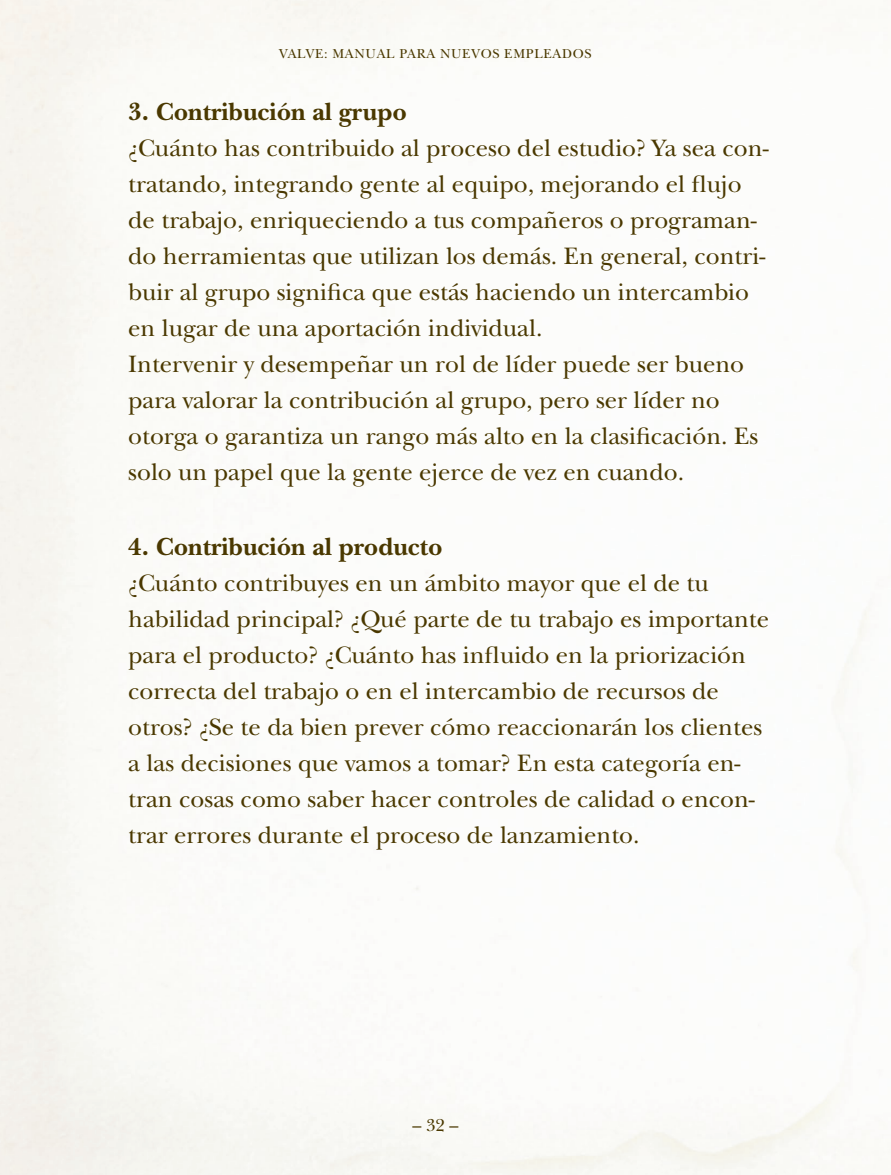
<style>
.page{position:relative;width:891px;height:1175px;background:#fff}
.page>*{position:absolute;margin:0;border:0;box-sizing:border-box;transform-origin:0 0}
.t1{font:700 25.88px "New Baskerville";color:#4a3800}
.t2{font:24.75px/36px "New Baskerville";color:#4a3800}
.t3{font:18px "New Baskerville";color:#4a3800}
.t4{font:13.5px "New Baskerville";letter-spacing:.05em;color:#4a3800}
</style>
<div class="page">
<p class="t4" style="left:279px;top:45px;width:314px">VALVE: MANUAL PARA NUEVOS EMPLEADOS</p>
<p class="t1" style="left:128px;top:97px;width:280px">3. Contribución al grupo</p>
<p class="t2" style="left:128px;top:130px;width:642px">¿Cuánto has contribuido al proceso del estudio? Ya sea con&shy;tratando, integrando gente al equipo, mejorando el flujo de trabajo, enriqueciendo a tus compañeros o programan&shy;do herramientas que utilizan los demás. En general, contri&shy;buir al grupo significa que estás haciendo un intercambio en lugar de una aportación individual.<br>Intervenir y desempeñar un rol de líder puede ser bueno para valorar la contribución al grupo, pero ser líder no otorga o garantiza un rango más alto en la clasificación. Es solo un papel que la gente ejerce de vez en cuando.</p>
<p class="t1" style="left:128px;top:531px;width:316px">4. Contribución al producto</p>
<p class="t2" style="left:128px;top:565px;width:643px">¿Cuánto contribuyes en un ámbito mayor que el de tu habilidad principal? ¿Qué parte de tu trabajo es importante para el producto? ¿Cuánto has influido en la priorización correcta del trabajo o en el intercambio de recursos de otros? ¿Se te da bien prever cómo reaccionarán los clientes a las decisiones que vamos a tomar? En esta categoría en&shy;tran cosas como saber hacer controles de calidad o encon&shy;trar errores durante el proceso de lanzamiento.</p>
<p class="t3" style="left:412px;top:1115px;width:48px">– 32 –</p>
</div>
